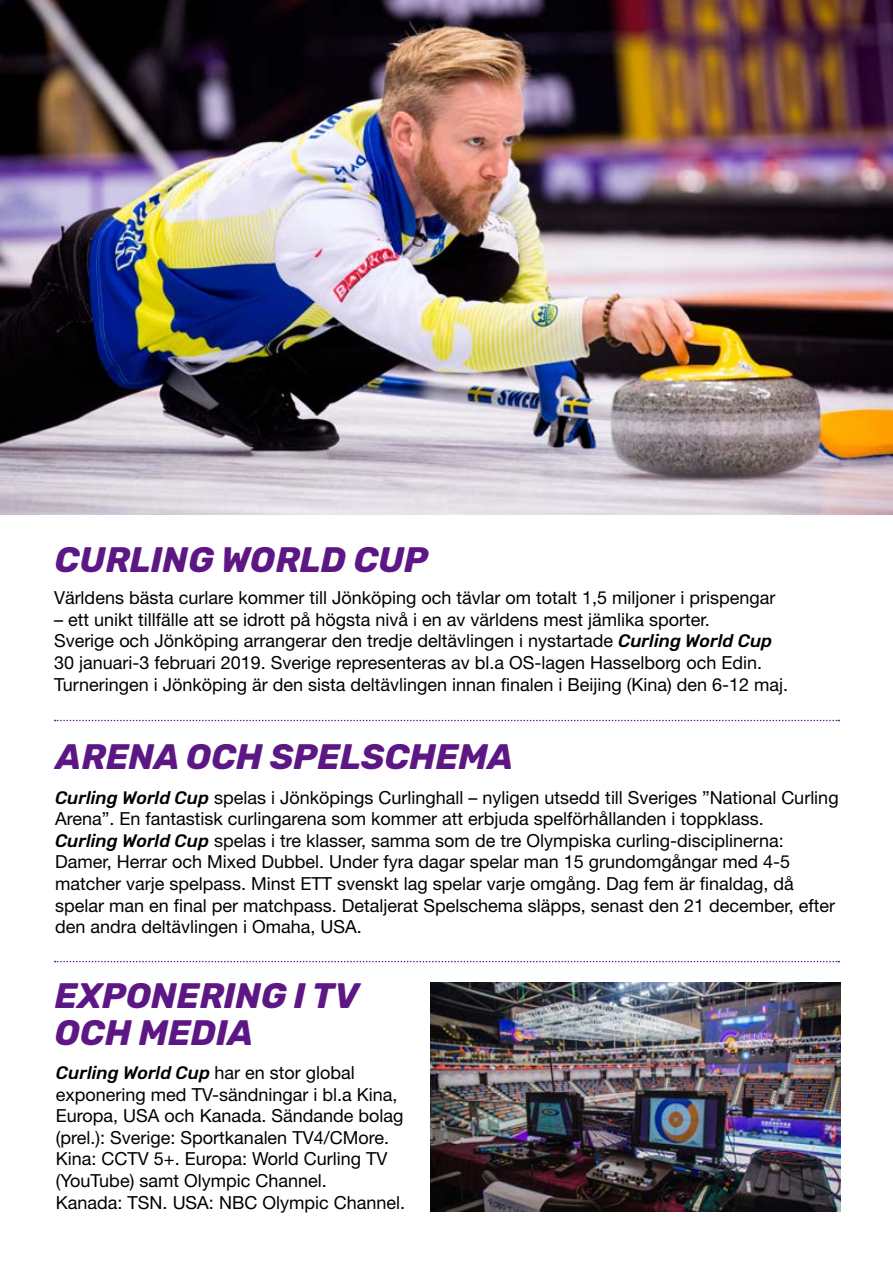
<style>
.page{position:relative;width:893px;height:1263px;background:#fff}
.page>*{position:absolute;margin:0;border:0;box-sizing:border-box;transform-origin:0 0}
.t1{font:italic 700 35.25px/36.9px "Rubik";color:#5d1785}
.t2{font:18px/21.6px "Helvetica Neue";color:#000}
.t3{font:italic 500 18px "Rubik";color:#000}
.s1{font-family:"Rubik";font-weight:500;font-style:italic}
.s2{font-family:"Helvetica Neue";font-weight:400;font-style:normal}
</style>
<div class="page">
<img style="left:0;top:0;width:893px;height:514px">
<img style="left:430px;top:982px;width:411px;height:230px">
<svg style="left:55px;top:720px;width:784px;height:1px"></svg>
<svg style="left:55px;top:961px;width:784px;height:1px"></svg>
<h1 class="t1" style="left:55px;top:542px;width:375px">CURLING WORLD CUP</h1>
<p class="t2" style="left:54px;top:587px;width:723px">Världens bästa curlare kommer till Jönköping och tävlar om totalt 1,5 miljoner i prispengar</p>
<p class="t2" style="left:54px;top:608px;width:736px">– ett unikt tillfälle att se idrott på högsta nivå i en av världens mest jämlika sporter.<br>Sverige och Jönköping arrangerar den tredje deltävlingen i nystartade <span class="s1">Curling World Cup </span>30 januari-3 februari 2019. Sverige representeras av bl.a OS-lagen Hasselborg och Edin.<br>Turneringen i Jönköping är den sista deltävlingen innan finalen i Beijing (Kina) den 6-12 maj.</p>
<h1 class="t1" style="left:56px;top:739px;width:459px">ARENA OCH SPELSCHEMA</h1>
<p class="t2" style="left:55px;top:786px;width:785px"><span class="s1">Curling World Cup</span> spelas i Jönköpings Curlinghall – nyligen utsedd till Sveriges ”National Curling Arena”. En fantastisk curlingarena som kommer att erbjuda spelförhållanden i toppklass.<br><span class="s1">Curling World Cup</span> spelas i tre klasser, samma som de tre Olympiska curling-disciplinerna:<br>Damer, Herrar och Mixed Dubbel. Under fyra dagar spelar man 15 grundomgångar med 4-5 matcher varje spelpass. Minst ETT svenskt lag spelar varje omgång. Dag fem är finaldag, då spelar man en final per matchpass. Detaljerat Spelschema släpps, senast den 21 december, efter den andra deltävlingen i Omaha, USA.</p>
<h1 class="t1" style="left:55px;top:978px;width:306px">EXPONERING I TV<br>OCH MEDIA</h1>
<p class="t3" style="left:56px;top:1062px;width:300px">Curling World Cup <span class="s2">har en stor global</span></p>
<p class="t2" style="left:56px;top:1083px;width:351px">exponering med TV-sändningar i bl.a Kina, Europa, USA och Kanada. Sändande bolag (prel.): Sverige: Sportkanalen TV4/CMore.<br>Kina: CCTV 5+. Europa: World Curling TV (YouTube) samt Olympic Channel.<br>Kanada: TSN. USA: NBC Olympic Channel.</p>
</div>
